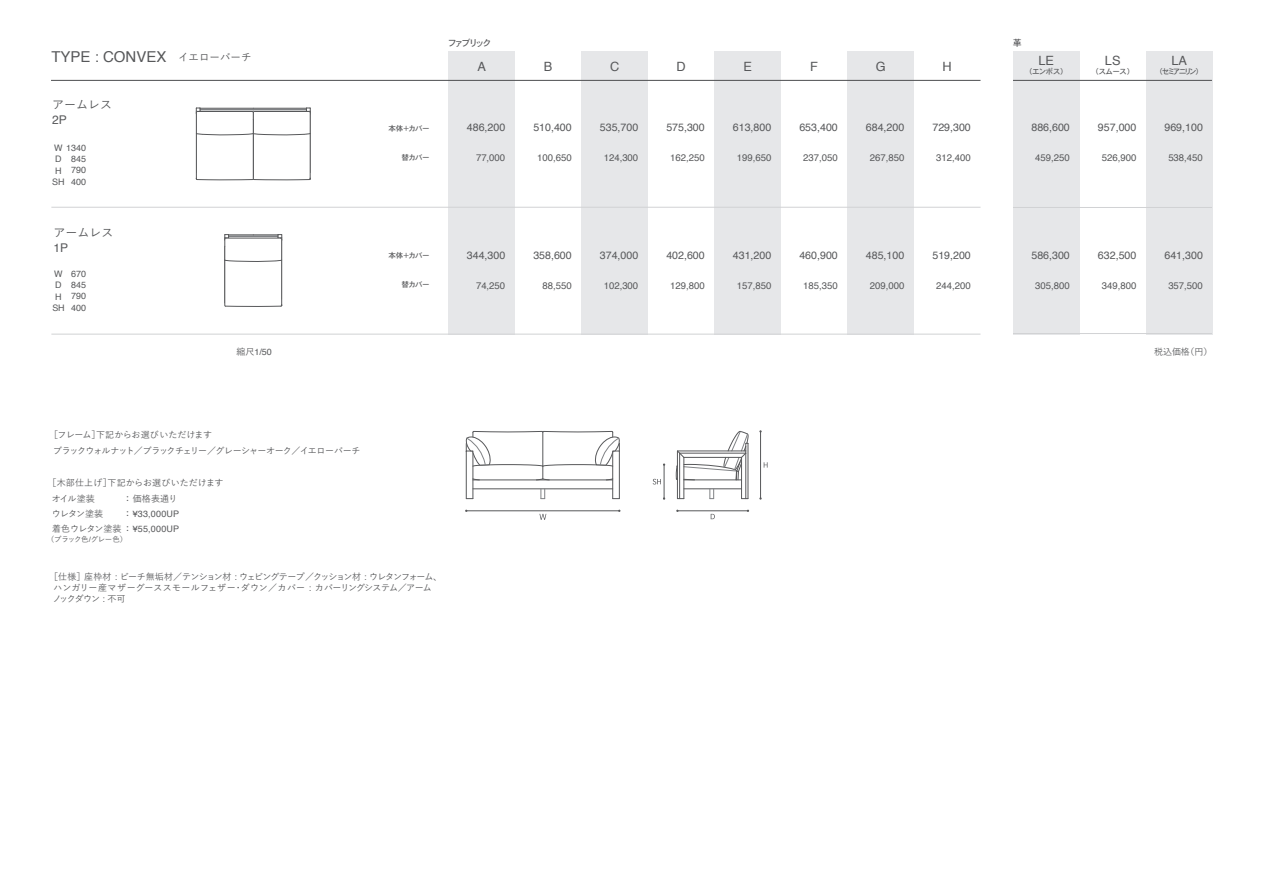
<style>
.page{position:relative;width:1263px;height:893px;background:#fff}
.page>*{position:absolute;margin:0;border:0;box-sizing:border-box;transform-origin:0 0}
.t1{font:15px "Helvetica";color:#57585a}
.t2{font:12.75px "Helvetica";color:#57585a}
.t3{font:500 12px "Yu Go";color:#57585a}
.t4{font:12px "Helvetica";color:#57585a}
.t5{font:10.65px "Helvetica";color:#57585a}
.t6{font:500 10.5px "Yu Go";color:#57585a}
.t7{font:9.6px "Helvetica";color:#57585a}
.t8{font:500 9px/11.2px "Yu Go";letter-spacing:-.04em;color:#57585a}
.t9{font:500 9px/15.6px "Yu Go";letter-spacing:-.06em;color:#57585a}
.t10{font:9px/11.2px "Helvetica";color:#57585a;text-align:justify}
.t11{font:500 9px/15.1px "Yu Go";letter-spacing:-.005em;color:#57585a}
.t12{font:9px "Osaka";color:#57585a}
.t13{font:7.5px "Osaka";color:#57585a}
.t14{font:500 7.5px "Yu Go";letter-spacing:-.04em;color:#57585a}
.s1{font-family:"Yu Go";font-weight:500}
.s2{font-family:"Helvetica";font-weight:400}
</style>
<div class="page">
<hr style="left:684px;top:489px;width:57px;height:1px;background:#57585a">
<hr style="left:684px;top:480px;width:57px;height:1px;background:#57585a">
<hr style="left:677px;top:451px;width:1px;height:48px;background:#57585a">
<hr style="left:679px;top:453px;width:1px;height:46px;background:#57585a">
<hr style="left:748px;top:443px;width:1px;height:56px;background:#57585a">
<hr style="left:745px;top:453px;width:1px;height:46px;background:#57585a">
<hr style="left:741px;top:457px;width:1px;height:42px;background:#57585a">
<hr style="left:684px;top:457px;width:1px;height:42px;background:#57585a">
<svg style="left:676px;top:431px;width:72px;height:49px"></svg>
<svg style="left:710px;top:489px;width:4px;height:10px"></svg>
<hr style="left:473px;top:480px;width:140px;height:1px;background:#57585a">
<hr style="left:473px;top:489px;width:140px;height:1px;background:#57585a">
<hr style="left:612px;top:451px;width:1px;height:48px;background:#57585a">
<div style="left:619px;top:451px;width:1px;height:48px;border:1px solid #57585a"></div>
<hr style="left:473px;top:451px;width:1px;height:48px;background:#57585a">
<hr style="left:466px;top:451px;width:1px;height:48px;background:#57585a">
<svg style="left:541px;top:489px;width:4px;height:10px"></svg>
<svg style="left:466px;top:431px;width:154px;height:49px"></svg>
<svg style="left:711px;top:514px;width:4px;height:5px"></svg>
<hr style="left:677px;top:511px;width:71px;height:1px;background:#57585a">
<svg style="left:539px;top:514px;width:7px;height:6px"></svg>
<hr style="left:466px;top:511px;width:153px;height:1px;background:#57585a">
<svg style="left:653px;top:479px;width:8px;height:5px"></svg>
<hr style="left:664px;top:465px;width:1px;height:34px;background:#57585a">
<svg style="left:764px;top:462px;width:3px;height:6px"></svg>
<hr style="left:760px;top:431px;width:1px;height:67px;background:#57585a">
<svg style="left:196px;top:107px;width:115px;height:73px"></svg>
<svg style="left:224px;top:234px;width:58px;height:73px"></svg>
<div style="left:448px;top:51px;width:67px;height:283px;background:#e6e7e9"></div>
<div style="left:581px;top:51px;width:67px;height:283px;background:#e6e7e9"></div>
<div style="left:714px;top:51px;width:67px;height:283px;background:#e6e7e9"></div>
<div style="left:847px;top:51px;width:67px;height:283px;background:#e6e7e9"></div>
<div style="left:1013px;top:51px;width:66px;height:283px;background:#e6e7e9"></div>
<div style="left:1146px;top:51px;width:66px;height:283px;background:#e6e7e9"></div>
<hr style="left:51px;top:80px;width:929px;height:1px;background:#57585a">
<hr style="left:1013px;top:80px;width:199px;height:1px;background:#57585a">
<hr style="left:51px;top:207px;width:929px;height:1px;background:#d1d2d4">
<hr style="left:51px;top:334px;width:929px;height:1px;background:#d1d2d4">
<hr style="left:1013px;top:207px;width:199px;height:1px;background:#d1d2d4">
<hr style="left:1013px;top:333px;width:199px;height:1px;background:#d1d2d4">
<h1 class="t1" style="left:51px;top:50px;width:117px">TYPE : CONVEX</h1>
<p class="t3" style="left:52px;top:93px;width:62px">アームレス</p>
<p class="t4" style="left:52px;top:115px;width:16px">2P</p>
<p class="t10" style="left:71px;top:143px;width:16px;text-indent:-17px">W 1340<br>845<br>790<br>400</p>
<p class="t10" style="left:52px;top:154px;width:14px;text-align:center">D<br>H<br>SH</p>
<p class="t6" style="left:178px;top:47px;width:75px">イエローバーチ</p>
<p class="t3" style="left:54px;top:221px;width:62px">アームレス</p>
<p class="t4" style="left:54px;top:242px;width:16px">1P</p>
<p class="t10" style="left:71px;top:269px;width:16px">670<br>845<br>790<br>400</p>
<p class="t10" style="left:52px;top:269px;width:14px;text-align:center">W<br>D<br>H<br>SH</p>
<p class="t10" style="left:236px;top:347px;width:37px"><span class="s1">縮尺</span>1/50</p>
<p class="t12" style="left:448px;top:37px;width:44px">ファブリック</p>
<p class="t2" style="left:477px;top:61px;width:10px">A</p>
<p class="t2" style="left:544px;top:61px;width:10px">B</p>
<p class="t2" style="left:610px;top:61px;width:11px">C</p>
<p class="t2" style="left:676px;top:61px;width:11px">D</p>
<p class="t2" style="left:743px;top:61px;width:10px">E</p>
<p class="t2" style="left:810px;top:61px;width:9px">F</p>
<p class="t2" style="left:876px;top:61px;width:11px">G</p>
<p class="t2" style="left:942px;top:61px;width:11px">H</p>
<p class="t13" style="left:388px;top:123px;width:43px">本体＋カバー</p>
<p class="t13" style="left:401px;top:152px;width:29px">替カバー</p>
<p class="t5" style="left:467px;top:123px;width:40px">486,200</p>
<p class="t7" style="left:476px;top:154px;width:31px">77,000</p>
<p class="t5" style="left:533px;top:123px;width:40px">510,400</p>
<p class="t7" style="left:537px;top:154px;width:36px">100,650</p>
<p class="t5" style="left:600px;top:123px;width:40px">535,700</p>
<p class="t7" style="left:604px;top:154px;width:36px">124,300</p>
<p class="t5" style="left:666px;top:123px;width:40px">575,300</p>
<p class="t7" style="left:670px;top:154px;width:36px">162,250</p>
<p class="t5" style="left:733px;top:123px;width:40px">613,800</p>
<p class="t7" style="left:737px;top:154px;width:36px">199,650</p>
<p class="t5" style="left:799px;top:123px;width:40px">653,400</p>
<p class="t7" style="left:803px;top:154px;width:36px">237,050</p>
<p class="t5" style="left:866px;top:123px;width:40px">684,200</p>
<p class="t7" style="left:870px;top:154px;width:36px">267,850</p>
<p class="t5" style="left:932px;top:123px;width:40px">729,300</p>
<p class="t7" style="left:936px;top:154px;width:36px">312,400</p>
<p class="t13" style="left:388px;top:251px;width:43px">本体＋カバー</p>
<p class="t13" style="left:401px;top:280px;width:29px">替カバー</p>
<p class="t5" style="left:467px;top:251px;width:40px">344,300</p>
<p class="t7" style="left:476px;top:281px;width:31px">74,250</p>
<p class="t5" style="left:533px;top:251px;width:40px">358,600</p>
<p class="t7" style="left:542px;top:281px;width:31px">88,550</p>
<p class="t5" style="left:600px;top:251px;width:40px">374,000</p>
<p class="t7" style="left:604px;top:281px;width:36px">102,300</p>
<p class="t5" style="left:666px;top:251px;width:40px">402,600</p>
<p class="t7" style="left:670px;top:281px;width:36px">129,800</p>
<p class="t5" style="left:733px;top:251px;width:40px">431,200</p>
<p class="t7" style="left:737px;top:281px;width:36px">157,850</p>
<p class="t5" style="left:799px;top:251px;width:40px">460,900</p>
<p class="t7" style="left:803px;top:281px;width:36px">185,350</p>
<p class="t5" style="left:866px;top:251px;width:40px">485,100</p>
<p class="t7" style="left:870px;top:281px;width:36px">209,000</p>
<p class="t5" style="left:932px;top:251px;width:40px">519,200</p>
<p class="t7" style="left:936px;top:281px;width:36px">244,200</p>
<p class="t9" style="left:53px;top:426px;width:309px;text-indent:-4px">［フレーム］下記からお選びいただけます<br>ブラックウォルナット／ブラックチェリー／グレーシャーオーク／イエローバーチ</p>
<p class="t11" style="left:52px;top:474px;width:173px;text-indent:-4px">［木部仕上げ］下記からお選びいただけますオイル塗装<br>ウレタン塗装<br>着色ウレタン塗装： <span class="s2">¥55,000UP</span></p>
<p class="t14" style="left:47px;top:532px;width:82px">（ブラック色<span class="s2">/</span>グレー色）</p>
<p class="t8" style="left:123px;top:492px;width:56px">：価格表通り</p>
<p class="t10" style="left:123px;top:509px;width:58px"><span class="s1">：</span> ¥33,000UP</p>
<p class="t8" style="left:53px;top:570px;width:391px;text-indent:-4px">［仕様］座枠材 <span class="s2">:</span> ビーチ無垢材／テンション材 <span class="s2">:</span> ウェビングテープ／クッション材 <span class="s2">:</span> ウレタンフォーム、ハンガリー産マザーグーススモールフェザー・ダウン／カバー <span class="s2">:</span> カバーリングシステム／アームノックダウン <span class="s2">:</span> 不可</p>
<p class="t12" style="left:1013px;top:37px;width:10px">革</p>
<p class="t2" style="left:1038px;top:55px;width:17px">LE</p>
<p class="t13" style="left:1029px;top:66px;width:37px">（エンボス）</p>
<p class="t5" style="left:1031px;top:123px;width:40px">886,600</p>
<p class="t7" style="left:1035px;top:154px;width:36px">459,250</p>
<p class="t2" style="left:1105px;top:55px;width:17px">LS</p>
<p class="t2" style="left:1171px;top:55px;width:17px">LA</p>
<p class="t13" style="left:1095px;top:66px;width:37px">（スムース）</p>
<p class="t13" style="left:1159px;top:66px;width:42px">（セミアニリン）</p>
<p class="t5" style="left:1098px;top:123px;width:40px">957,000</p>
<p class="t5" style="left:1164px;top:123px;width:40px">969,100</p>
<p class="t7" style="left:1102px;top:154px;width:36px">526,900</p>
<p class="t7" style="left:1168px;top:154px;width:36px">538,450</p>
<p class="t5" style="left:1031px;top:251px;width:40px">586,300</p>
<p class="t7" style="left:1035px;top:281px;width:36px">305,800</p>
<p class="t5" style="left:1098px;top:251px;width:40px">632,500</p>
<p class="t7" style="left:1102px;top:281px;width:36px">349,800</p>
<p class="t5" style="left:1164px;top:251px;width:40px">641,300</p>
<p class="t7" style="left:1168px;top:281px;width:36px">357,500</p>
<p class="t8" style="left:1154px;top:345px;width:60px">税込価格（円）</p>
</div>
